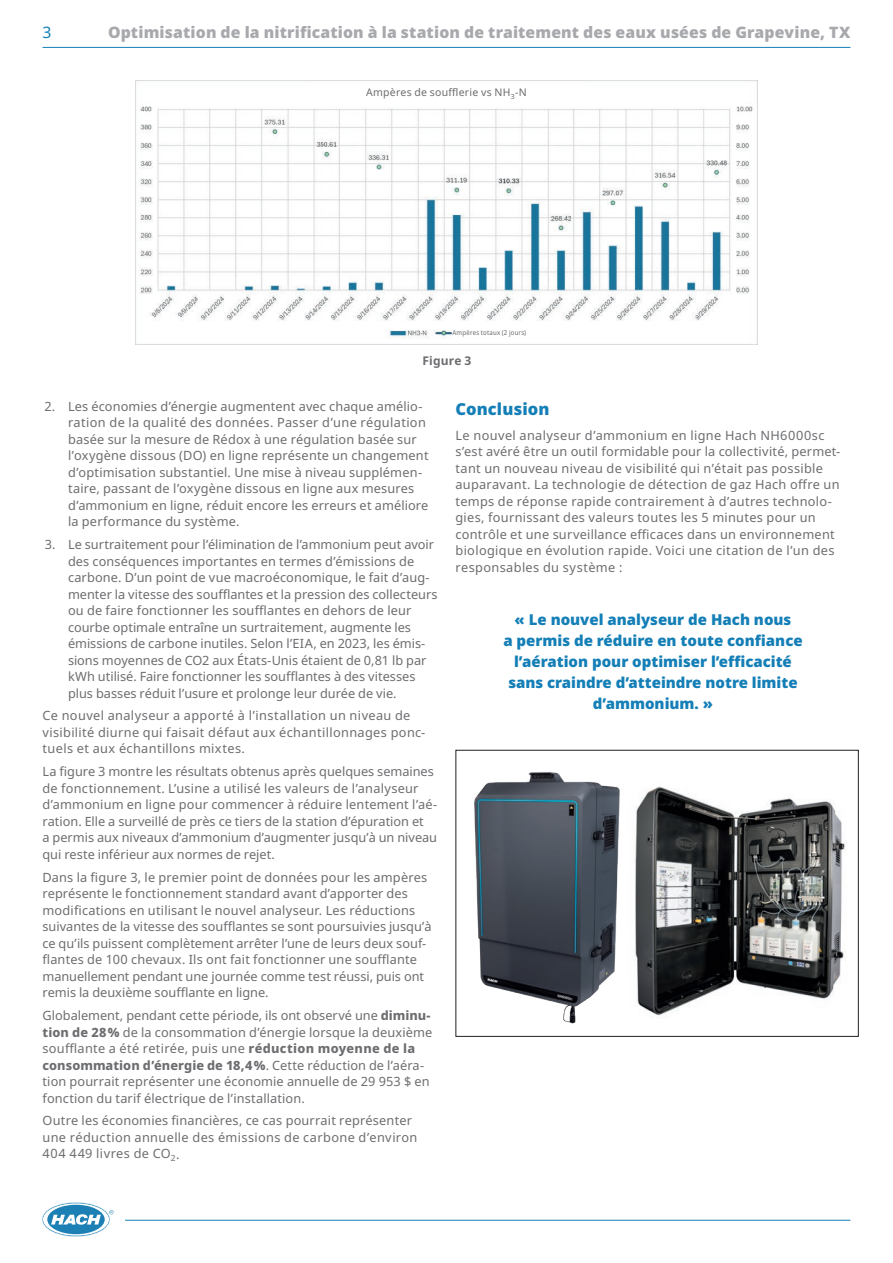
<style>
.page{position:relative;width:893px;height:1263px;background:#fff}
.page>*{position:absolute;margin:0;border:0;box-sizing:border-box;transform-origin:0 0}
.t1{font:900 16.5px "Noto Sans";letter-spacing:.005em;color:#147fb7}
.t2{font:900 15.75px "Noto Sans";letter-spacing:.01em;color:#a8a9ad}
.t3{font:15.75px "Noto Sans";color:#147fb7}
.t4{font:900 15px/21px "Noto Sans";color:#147fb7;text-align:center}
.t5{font:12.75px/16.5px "Noto Sans";letter-spacing:.01em;color:#6c6d70}
.t6{font:12.75px/16.5px "Noto Sans";letter-spacing:.03em;color:#6c6d70}
.t7{font:700 12px "Noto Sans";letter-spacing:.01em;color:#6c6d70}
.t8{font:10.5px "Noto Sans";letter-spacing:.02em;color:#6c6d70}
.t9{font:semi-condensed 6.75px "Noto Sans";letter-spacing:.025em;color:#6c6d70}
.s1{font-weight:800}
</style>
<div class="page">
<hr style="left:43px;top:47px;width:807px;height:1px;background:#147fb7">
<hr style="left:125px;top:1220px;width:725px;height:1px;background:#147fb7">
<svg style="left:42px;top:1202px;width:72px;height:35px"></svg>
<img style="left:135px;top:80px;width:623px;height:264px">
<div style="left:308px;top:85px;width:277px;height:18px;background:#fff"></div>
<div style="left:452px;top:327px;width:124px;height:13px;background:#fff"></div>
<img style="left:474px;top:772px;width:146px;height:252px">
<img style="left:635px;top:786px;width:211px;height:231px">
<div style="left:455px;top:750px;width:404px;height:287px;border:1px solid #231f20"></div>
<p class="t3" style="left:43px;top:22px;width:11px">3</p>
<p class="t2" style="left:108px;top:21px;width:744px">Optimisation de la nitrification à la station de traitement des eaux usées de Grapevine, TX</p>
<p class="t8" style="left:366px;top:85px;width:162px">Ampères de soufflerie vs NH<sub>3</sub>-N</p>
<p class="t9" style="left:452px;top:327px;width:75px">Ampères totaux (2 jours)</p>
<p class="t7" style="left:422px;top:353px;width:50px">Figure 3</p>
<p class="t5" style="left:68px;top:398px;width:362px;text-indent:-24px">2. Les économies d’énergie augmentent avec chaque amélio&shy;ration de la qualité des données. Passer d’une régulation basée sur la mesure de Rédox à une régulation basée sur l’oxygène dissous (DO) en ligne représente un changement d’optimisation substantiel. Une mise à niveau supplémen&shy;taire, passant de l’oxygène dissous en ligne aux mesures d’ammonium en ligne, réduit encore les erreurs et améliore la performance du système.</p>
<p class="t5" style="left:68px;top:536px;width:371px;text-indent:-23px">3. Le surtraitement pour l’élimination de l’ammonium peut avoir des conséquences importantes en termes d’émissions de carbone. D’un point de vue macroéconomique, le fait d’aug&shy;menter la vitesse des soufflantes et la pression des collecteurs ou de faire fonctionner les soufflantes en dehors de leur courbe optimale entraîne un surtraitement, augmente les émissions de carbone inutiles. Selon l’EIA, en 2023, les émis&shy;sions moyennes de CO2 aux États-Unis étaient de 0,81 lb par kWh utilisé. Faire fonctionner les soufflantes à des vitesses plus basses réduit l’usure et prolonge leur durée de vie.</p>
<p class="t6" style="left:43px;top:708px;width:384px">Ce nouvel analyseur a apporté à l’installation un niveau de visibilité diurne qui faisait défaut aux échantillonnages ponc&shy;tuels et aux échantillons mixtes.</p>
<p class="t5" style="left:43px;top:764px;width:396px">La figure 3 montre les résultats obtenus après quelques semaines de fonctionnement. L’usine a utilisé les valeurs de l’analyseur d’ammonium en ligne pour commencer à réduire lentement l’aé&shy;ration. Elle a surveillé de près ce tiers de la station d’épuration et<br>a permis aux niveaux d’ammonium d’augmenter jusqu’à un niveau qui reste inférieur aux normes de rejet.</p>
<p class="t5" style="left:43px;top:869px;width:390px">Dans la figure 3, le premier point de données pour les ampères représente le fonctionnement standard avant d’apporter des modifications en utilisant le nouvel analyseur. Les réductions suivantes de la vitesse des soufflantes se sont poursuivies jusqu’à ce qu’ils puissent complètement arrêter l’une de leurs deux souf&shy;flantes de 100 chevaux. Ils ont fait fonctionner une soufflante manuellement pendant une journée comme test réussi, puis ont remis la deuxième soufflante en ligne.</p>
<p class="t5" style="left:43px;top:1007px;width:391px">Globalement, pendant cette période, ils ont observé une <span class="s1">diminu&shy;tion de 28%</span> de la consommation d’énergie lorsque la deuxième soufflante a été retirée, puis une <span class="s1">réduction moyenne de la consommation d’énergie de 18,4%</span>. Cette réduction de l’aéra&shy;tion pourrait représenter une économie annuelle de 29 953 $ en fonction du tarif électrique de l’installation.</p>
<p class="t5" style="left:43px;top:1113px;width:376px">Outre les économies financières, ce cas pourrait représenter une réduction annuelle des émissions de carbone d’environ<br>404 449 livres de CO<sub>2</sub>.</p>
<p class="t1" style="left:455px;top:396px;width:95px">Conclusion</p>
<p class="t5" style="left:455px;top:427px;width:386px">Le nouvel analyseur d’ammonium en ligne Hach NH6000sc s’est avéré être un outil formidable pour la collectivité, permet&shy;tant un nouveau niveau de visibilité qui n’était pas possible auparavant. La technologie de détection de gaz Hach offre un temps de réponse rapide contrairement à d’autres technolo&shy;gies, fournissant des valeurs toutes les 5 minutes pour un contrôle et une surveillance efficaces dans un environnement biologique en évolution rapide. Voici une citation de l’un des responsables du système :</p>
<p class="t4" style="left:503px;top:609px;width:301px">« Le nouvel analyseur de Hach nous<br>a permis de réduire en toute confiance l’aération pour optimiser l’efficacité sans craindre d’atteindre notre limite d’ammonium. »</p>
</div>
